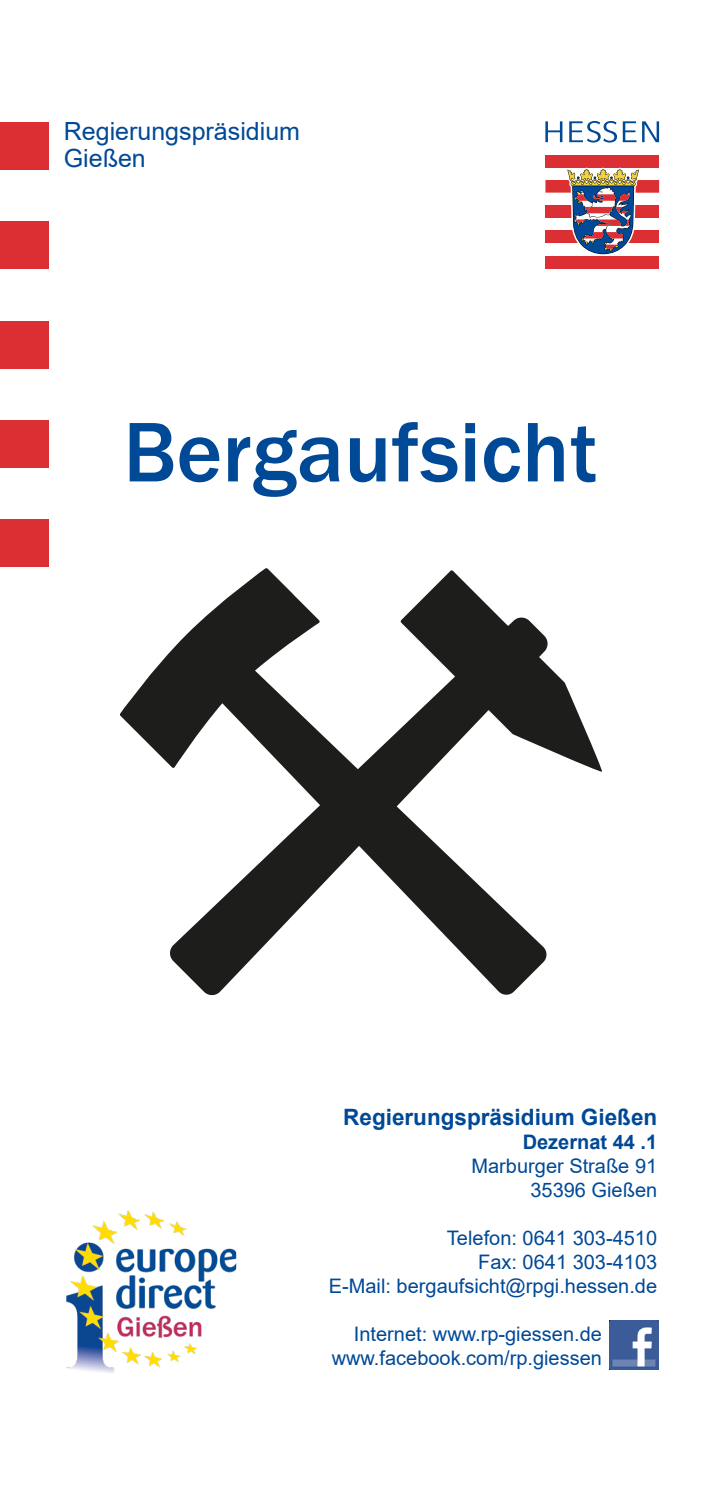
<style>
.page{position:relative;width:702px;height:1489px;background:#fff}
.page>*{position:absolute;margin:0;border:0;box-sizing:border-box;transform-origin:0 0}
.t1{font:500 87.5px "Franklin Gothic";color:#004996}
.t2{font:25px/27.5px "Arial";color:#004996}
.t3{font:700 22.5px "Arial";color:#004996}
.t4{font:20px/24px "Arial";color:#004996;text-align:right}
.s1{font-weight:700}
</style>
<div class="page">
<div style="left:0;top:519px;width:48px;height:47px;background:#dc2f34"></div>
<div style="left:0;top:420px;width:48px;height:48px;background:#dc2f34"></div>
<div style="left:0;top:321px;width:48px;height:47px;background:#dc2f34"></div>
<div style="left:0;top:221px;width:48px;height:48px;background:#dc2f34"></div>
<div style="left:0;top:122px;width:48px;height:47px;background:#dc2f34"></div>
<div style="left:545px;top:155px;width:114px;height:12px;background:#dc2f34"></div>
<div style="left:545px;top:180px;width:114px;height:13px;background:#dc2f34"></div>
<div style="left:545px;top:205px;width:114px;height:13px;background:#dc2f34"></div>
<div style="left:545px;top:230px;width:114px;height:13px;background:#dc2f34"></div>
<div style="left:545px;top:256px;width:114px;height:12px;background:#dc2f34"></div>
<svg style="left:565px;top:169px;width:75px;height:86px"></svg>
<svg style="left:545px;top:121px;width:17px;height:21px"></svg>
<svg style="left:569px;top:121px;width:67px;height:21px"></svg>
<svg style="left:642px;top:121px;width:17px;height:21px"></svg>
<svg style="left:120px;top:568px;width:482px;height:428px"></svg>
<img style="left:67px;top:1210px;width:169px;height:162px">
<img style="left:609px;top:1320px;width:49px;height:49px">
<p class="t2" style="left:64px;top:117px;width:238px">Regierungspräsidium<br>Gießen</p>
<h1 class="t1" style="left:123px;top:398px;width:476px">Bergaufsicht</h1>
<p class="t3" style="left:343px;top:1101px;width:315px">Regierungspräsidium Gießen</p>
<p class="t4" style="left:471px;top:1129px;width:187px"><span class="s1">Dezernat 44 .1<br></span>Marburger Straße 91<br>35396 Gießen</p>
<p class="t4" style="left:329px;top:1225px;width:330px">Telefon: 0641 303-4510<br>Fax: 0641 303-4103<br>E-Mail: bergaufsicht@rpgi.hessen.de</p>
<p class="t4" style="left:332px;top:1321px;width:272px">Internet: www.rp-giessen.de www.facebook.com/rp.giessen</p>
</div>
